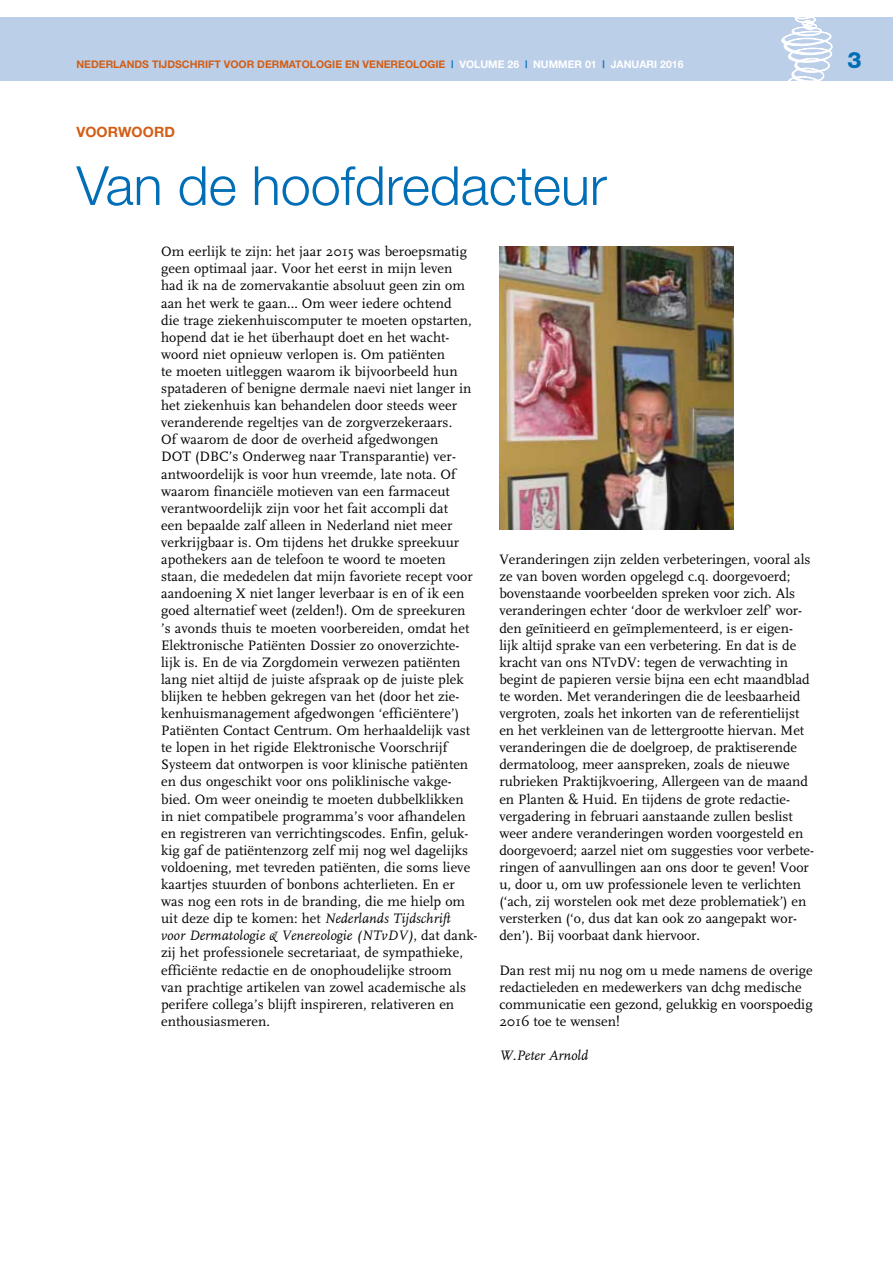
<style>
.page{position:relative;width:893px;height:1263px;background:#fff}
.page>*{position:absolute;margin:0;border:0;box-sizing:border-box;transform-origin:0 0}
.t1{font:300 54px "Helvetica Neue";color:#006eb6}
.t2{font:800 22.5px "Helvetica Neue";color:#006eb6}
.t3{font:14.25px/17.1px "FF Scala";letter-spacing:.005em;color:#000}
.t4{font:italic 14.25px "FF Scala";color:#000}
.t5{font:700 14.25px "Helvetica Neue";color:#d25e16}
.t6{font:700 10.5px "Helvetica Neue";color:#d25e16}
.t7{font:700 10.5px "Helvetica Neue";color:#fff}
.s1{color:#006eb6}
.s2{color:#fff}
.s3{font-style:italic}
</style>
<div class="page">
<div style="left:0;top:17px;width:893px;height:64px;background:#bccfe9"></div>
<svg style="left:781px;top:17px;width:51px;height:64px"></svg>
<img style="left:499px;top:247px;width:234px;height:283px">
<p class="t6" style="left:77px;top:58px;width:542px">NEDERLANDS TIJDSCHRIFT VOOR DERMATOLOGIE EN VENEREOLOGIE <span class="s1">|</span> <span class="s2">VOLUME 26</span> <span class="s1">|</span> <span class="s2">NUMMER 01</span> <span class="s1">|</span> <span class="s2">JANUARI</span></p>
<p class="t7" style="left:660px;top:58px;width:25px">2016</p>
<p class="t2" style="left:848px;top:47px;width:16px">3</p>
<p class="t5" style="left:77px;top:123px;width:21px">VOOR</p>
<p class="t5" style="left:118px;top:123px;width:26px">WOORD</p>
<p class="t1" style="left:77px;top:153px;width:532px">Van de hoofdredacteur</p>
<p class="t3" style="left:161px;top:243px;width:318px">Om eerlijk te zijn: het jaar 2015 was beroepsmatig geen optimaal jaar. Voor het eerst in mijn leven had ik na de zomervakantie absoluut geen zin om aan het werk te gaan… Om weer iedere ochtend<br>die trage ziekenhuiscomputer te moeten opstarten, hopend dat ie het überhaupt doet en het wacht&shy;woord niet opnieuw verlopen is. Om patiënten<br>te moeten uitleggen waarom ik bijvoorbeeld hun spataderen of benigne dermale naevi niet langer in het ziekenhuis kan behandelen door steeds weer veranderende regeltjes van de zorgverzekeraars.<br>Of waarom de door de overheid afgedwongen<br>DOT (DBC’s Onderweg naar Transparantie) ver&shy;antwoordelijk is voor hun vreemde, late nota. Of waarom financiële motieven van een farmaceut verantwoordelijk zijn voor het fait accompli dat<br>een bepaalde zalf alleen in Nederland niet meer verkrijgbaar is. Om tijdens het drukke spreekuur apothekers aan de telefoon te woord te moeten staan, die mededelen dat mijn favoriete recept voor aandoening X niet langer leverbaar is en of ik een goed alternatief weet (zelden!). Om de spreekuren ’s avonds thuis te moeten voorbereiden, omdat het Elektronische Patiënten Dossier zo onoverzichte&shy;lijk is. En de via Zorgdomein verwezen patiënten lang niet altijd de juiste afspraak op de juiste plek blijken te hebben gekregen van het (door het zie&shy;kenhuismanagement afgedwongen ‘efficiëntere’)<br>Patiënten Contact Centrum. Om herhaaldelijk vast te lopen in het rigide Elektronische Voorschrijf Systeem dat ontworpen is voor klinische patiënten en dus ongeschikt voor ons poliklinische vakge&shy;bied. Om weer oneindig te moeten dubbelklikken in niet compatibele programma’s voor afhandelen en registreren van verrichtingscodes. Enfin, geluk&shy;kig gaf de patiëntenzorg zelf mij nog wel dagelijks voldoening, met tevreden patiënten, die soms lieve kaartjes stuurden of bonbons achterlieten. En er was nog een rots in de branding, die me hielp om uit deze dip te komen: het <span class="s3">Nederlands Tijdschrift voor Dermatologie &amp; Venereologie (NTvDV)</span>, dat dank&shy;zij het professionele secretariaat, de sympathieke, efficiënte redactie en de onophoudelijke stroom<br>van prachtige artikelen van zowel academische als perifere collega’s blijft inspireren, relativeren en enthousiasmeren.</p>
<p class="t3" style="left:499px;top:551px;width:316px">Veranderingen zijn zelden verbeteringen, vooral als ze van boven worden opgelegd c.q. doorgevoerd; bovenstaande voorbeelden spreken voor zich. Als veranderingen echter ‘door de werkvloer zelf’ wor&shy;den geïnitieerd en geïmplementeerd, is er eigen&shy;lijk altijd sprake van een verbetering. En dat is de kracht van ons NTvDV: tegen de verwachting in begint de papieren versie bijna een echt maandblad te worden. Met veranderingen die de leesbaarheid vergroten, zoals het inkorten van de referentielijst en het verkleinen van de lettergrootte hiervan. Met veranderingen die de doelgroep, de praktiserende dermatoloog, meer aanspreken, zoals de nieuwe rubrieken Praktijkvoering, Allergeen van de maand en Planten &amp; Huid. En tijdens de grote redactie&shy;vergadering in februari aanstaande zullen beslist weer andere veranderingen worden voorgesteld en doorgevoerd; aarzel niet om suggesties voor verbete&shy;ringen of aanvullingen aan ons door te geven! Voor u, door u, om uw professionele leven te verlichten (‘ach, zij worstelen ook met deze problematiek’) en versterken (‘o, dus dat kan ook zo aangepakt wor&shy;den’). Bij voorbaat dank hiervoor.</p>
<p class="t3" style="left:499px;top:961px;width:315px">Dan rest mij nu nog om u mede namens de overige redactieleden en medewerkers van dchg medische communicatie een gezond, gelukkig en voorspoedig 2016 toe te wensen!</p>
<p class="t4" style="left:499px;top:1048px;width:90px">W.Peter Arnold</p>
</div>
